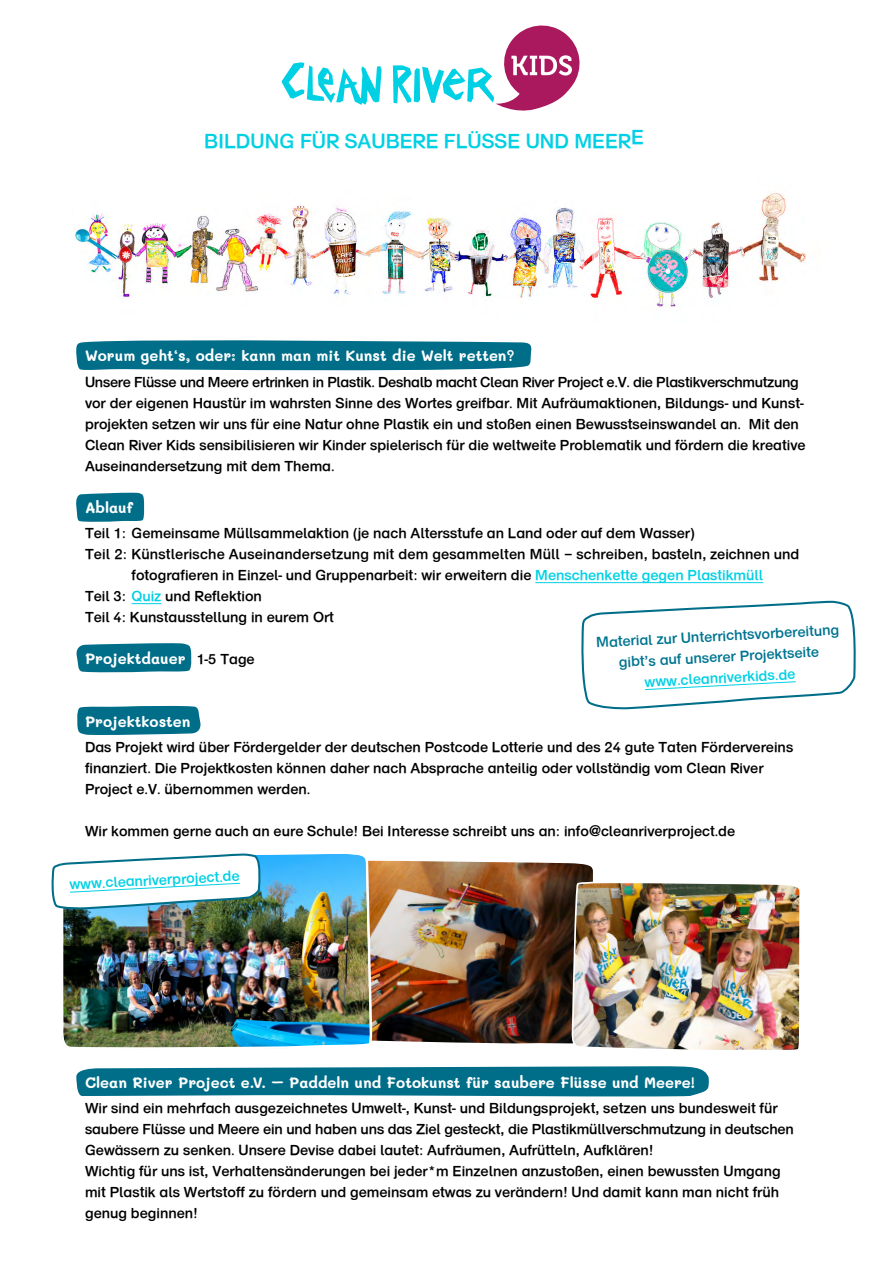
<style>
.page{position:relative;width:893px;height:1263px;background:#fff}
.page>*{position:absolute;margin:0;border:0;box-sizing:border-box;transform-origin:0 0}
.t1{font:21px "Norddruck";color:#00d0e4}
.t2{font:15px/21px "Norddruck";color:#000}
.t3{font:700 15px "Mali";color:#fff}
.t4{font:15px/21px "Norddruck";color:#007591;text-align:center}
.t5{font:15px "Norddruck";color:#00d0e4}
.s1{color:#00d0e4}
.s2{font-family:"Norddruck";font-weight:400;color:#000}
.s3{font-family:"Helvetica Neue LT Pro";font-weight:700}
</style>
<div class="page">
<img style="left:74px;top:193px;width:733px;height:115px">
<svg style="left:76px;top:1066px;width:633px;height:31px;background:#167a93"></svg>
<svg style="left:77px;top:705px;width:124px;height:30px;background:#177b93"></svg>
<svg style="left:76px;top:492px;width:69px;height:30px;background:#197c94"></svg>
<svg style="left:76px;top:340px;width:456px;height:31px;background:#167a93"></svg>
<svg style="left:76px;top:643px;width:116px;height:30px;background:#187b94"></svg>
<svg style="left:282px;top:62px;width:100px;height:43px"></svg>
<svg style="left:393px;top:25px;width:187px;height:86px"></svg>
<hr style="left:535px;top:582px;width:228px;height:1px;background:#00d0e4">
<svg style="left:132px;top:603px;width:29px;height:1px"></svg>
<img style="left:375px;top:861px;width:218px;height:183px">
<img style="left:61px;top:854px;width:314px;height:194px">
<img style="left:570px;top:881px;width:230px;height:169px">
<svg style="left:51px;top:853px;width:210px;height:57px"></svg>
<svg style="left:581px;top:600px;width:275px;height:110px"></svg>
<h1 class="t1" style="left:204px;top:131px;width:441px">BILDUNG FÜR SAUBERE FLÜSSE UND MEERE</h1>
<p class="t3" style="left:85px;top:347px;width:431px">Worum geht‘s, oder: kann man mit Kunst die Welt retten?</p>
<p class="t2" style="left:85px;top:372px;width:722px">Unsere Flüsse und Meere ertrinken in Plastik. Deshalb macht Clean River Project e.V. die Plastikverschmutzung vor der eigenen Haustür im wahrsten Sinne des Wortes greifbar. Mit Aufräumaktionen, Bildungs- und Kunst&shy;projekten setzen wir uns für eine Natur ohne Plastik ein und stoßen einen Bewusstseinswandel an. Mit den Clean River Kids sensibilisieren wir Kinder spielerisch für die weltweite Problematik und fördern die kreative Auseinandersetzung mit dem Thema.</p>
<p class="t3" style="left:85px;top:499px;width:50px">Ablauf</p>
<p class="t2" style="left:85px;top:523px;width:611px">Teil 1: Gemeinsame Müllsammelaktion (je nach Altersstufe an Land oder auf dem Wasser)</p>
<p class="t2" style="left:85px;top:544px;width:716px">Teil 2: Künstlerische Auseinandersetzung mit dem gesammelten Müll – schreiben, basteln, zeichnen und</p>
<p class="t2" style="left:132px;top:565px;width:633px">fotografieren in Einzel- und Gruppenarbeit: wir erweitern die <span class="s1">Menschenkette gegen Plastikmüll</span></p>
<p class="t2" style="left:85px;top:586px;width:178px">Teil 3: <span class="s1">Quiz</span> und Reflektion</p>
<p class="t2" style="left:85px;top:607px;width:250px">Teil 4: Kunstausstellung in eurem Ort</p>
<p class="t3" style="left:85px;top:650px;width:171px">Projektdauer <span class="s2">1-5 Tage</span></p>
<p class="t4" style="left:596px;top:633px;width:245px;rotate:-3deg">Material zur Unterrichtsvorbereitung gibt’s auf unserer Projektseite</p>
<p class="t5" style="left:644px;top:675px;width:152px;rotate:-3deg">www.cleanriverkids.de</p>
<p class="t3" style="left:85px;top:713px;width:107px">Projektkosten</p>
<p class="t2" style="left:85px;top:738px;width:710px">Das Projekt wird über Fördergelder der deutschen Postcode Lotterie und des 24 gute Taten Fördervereins finanziert. Die Projektkosten können daher nach Absprache anteilig oder vollständig vom Clean River<br>Project e.V. übernommen werden.</p>
<p class="t2" style="left:85px;top:822px;width:652px">Wir kommen gerne auch an eure Schule! Bei Interesse schreibt uns an: info<span class="s3">@</span>cleanriverproject.de</p>
<p class="t5" style="left:69px;top:877px;width:172px;rotate:-3deg">www.cleanriverproject.de</p>
<p class="t3" style="left:85px;top:1074px;width:611px">Clean River Project e.V. – Paddeln und Fotokunst für saubere Flüsse und Meere!</p>
<p class="t2" style="left:85px;top:1099px;width:710px">Wir sind ein mehrfach ausgezeichnetes Umwelt-, Kunst- und Bildungsprojekt, setzen uns bundesweit für saubere Flüsse und Meere ein und haben uns das Ziel gesteckt, die Plastikmüllverschmutzung in deutschen Gewässern zu senken. Unsere Devise dabei lautet: Aufräumen, Aufrütteln, Aufklären!<br>Wichtig für uns ist, Verhaltensänderungen bei jeder*m Einzelnen anzustoßen, einen bewussten Umgang mit Plastik als Wertstoff zu fördern und gemeinsam etwas zu verändern! Und damit kann man nicht früh genug beginnen!</p>
</div>
